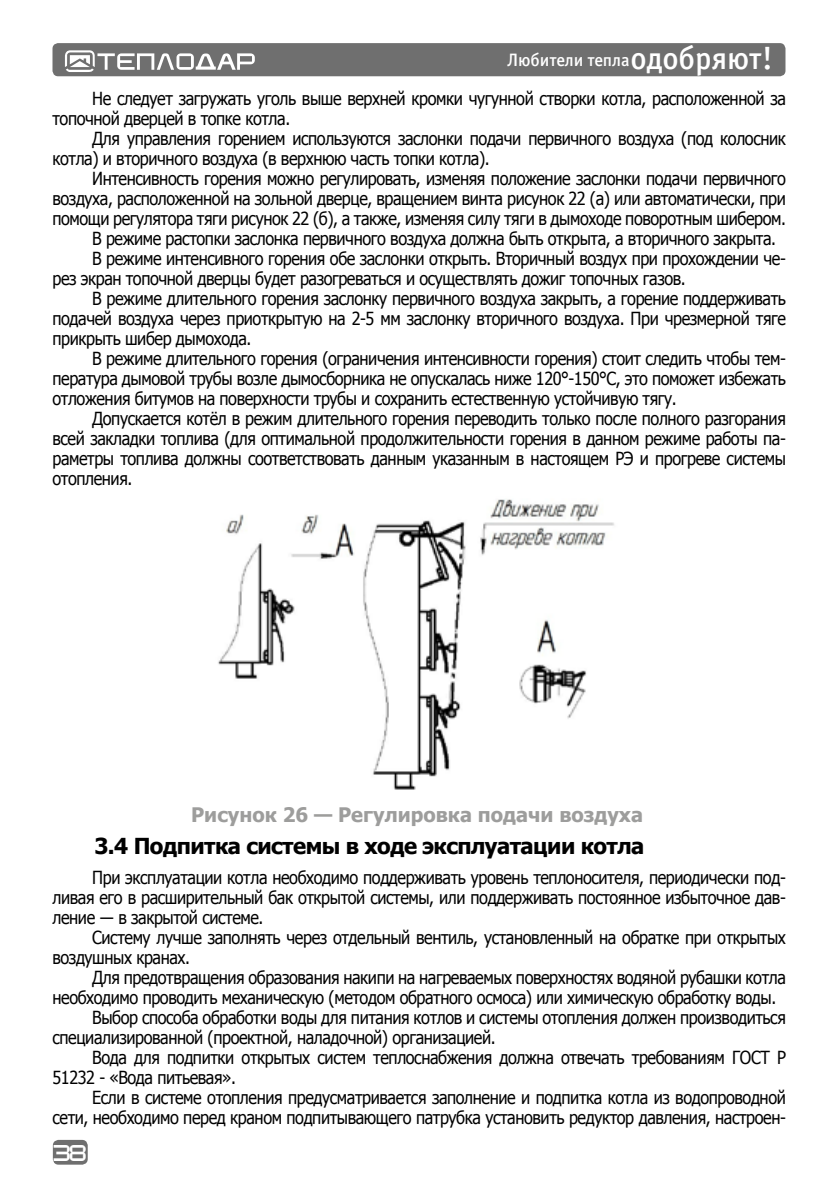
<style>
.page{position:relative;width:840px;height:1191px;background:#fff}
.page>*{position:absolute;margin:0;border:0;box-sizing:border-box;transform-origin:0 0}
.t1{font:700 22px "Tahoma";letter-spacing:-.025em;color:#000}
.t2{font:700 20px "Tahoma";color:#9d9d9c}
.t3{font:18px/20px "Tahoma";letter-spacing:-.025em;color:#000;scale:.9 1}
.t4{font:18px "Officina Sans Medium C";letter-spacing:-.005em;color:#fff}
.t5{font:16px "teplodar";color:#fff}
.s1{font-size:32px}
</style>
<div class="page">
<div style="left:53px;top:1139px;width:35px;height:25px;background:#6f6f6f;border-radius:6px"></div>
<div style="left:52px;top:43px;width:733px;height:33px;background:#6f6f6f;border-radius:6px"></div>
<svg style="left:65px;top:50px;width:190px;height:22px"></svg>
<img style="left:218px;top:499px;width:396px;height:291px">
<p class="t4" style="left:507px;top:50px;width:267px">Любители тепла<span class="s1">одобряют!</span></p>
<p class="t3" style="left:52px;top:87px;width:816px;text-indent:40px">Не следует загружать уголь выше верхней кромки чугунной створки котла, расположенной за топочной дверцей в топке котла.</p>
<p class="t3" style="left:52px;top:127px;width:816px;text-indent:40px">Для управления горением используются заслонки подачи первичного воздуха (под колосник котла) и вторичного воздуха (в верхнюю часть топки котла).</p>
<p class="t3" style="left:92px;top:167px;width:771px">Интенсивность горения можно регулировать, изменяя положение заслонки подачи первичного</p>
<p class="t3" style="left:52px;top:187px;width:816px">воздуха, расположенной на зольной дверце, вращением винта рисунок 22 (а) или автоматически, при</p>
<p class="t3" style="left:52px;top:207px;width:816px">помощи регулятора тяги рисунок 22 (б), а также, изменяя силу тяги в дымоходе поворотным шибером.</p>
<p class="t3" style="left:92px;top:227px;width:760px">В режиме растопки заслонка первичного воздуха должна быть открыта, а вторичного закрыта.</p>
<p class="t3" style="left:92px;top:247px;width:772px">В режиме интенсивного горения обе заслонки открыть. Вторичный воздух при прохождении че-</p>
<p class="t3" style="left:52px;top:267px;width:704px">рез экран топочной дверцы будет разогреваться и осуществлять дожиг топочных газов.</p>
<p class="t3" style="left:92px;top:287px;width:771px">В режиме длительного горения заслонку первичного воздуха закрыть, а горение поддерживать</p>
<p class="t3" style="left:52px;top:307px;width:816px">подачей воздуха через приоткрытую на 2-5 мм заслонку вторичного воздуха. При чрезмерной тяге</p>
<p class="t3" style="left:52px;top:327px;width:222px">прикрыть шибер дымохода.</p>
<p class="t3" style="left:92px;top:347px;width:772px">В режиме длительного горения (ограничения интенсивности горения) стоит следить чтобы тем-</p>
<p class="t3" style="left:52px;top:367px;width:816px">пература дымовой трубы возле дымосборника не опускалась ниже 120°-150°С, это поможет избежать</p>
<p class="t3" style="left:52px;top:387px;width:694px">отложения битумов на поверхности трубы и сохранить естественную устойчивую тягу.</p>
<p class="t3" style="left:92px;top:407px;width:771px">Допускается котёл в режим длительного горения переводить только после полного разгорания</p>
<p class="t3" style="left:52px;top:427px;width:816px">всей закладки топлива (для оптимальной продолжительности горения в данном режиме работы па-</p>
<p class="t3" style="left:52px;top:447px;width:816px">раметры топлива должны соответствовать данным указанным в настоящем РЭ и прогреве системы</p>
<p class="t3" style="left:52px;top:467px;width:90px">отопления.</p>
<p class="t2" style="left:191px;top:800px;width:453px">Рисунок 26 — Регулировка подачи воздуха</p>
<p class="t1" style="left:94px;top:831px;width:551px">3.4 Подпитка системы в ходе эксплуатации котла</p>
<p class="t3" style="left:52px;top:866px;width:816px;text-align:justify;text-indent:40px">При эксплуатации котла необходимо поддерживать уровень теплоносителя, периодически под&shy;ливая его в расширительный бак открытой системы, или поддерживать постоянное избыточное дав&shy;ление ― в закрытой системе.</p>
<p class="t3" style="left:52px;top:926px;width:816px;text-indent:40px">Систему лучше заполнять через отдельный вентиль, установленный на обратке при открытых воздушных кранах.</p>
<p class="t3" style="left:92px;top:966px;width:771px">Для предотвращения образования накипи на нагреваемых поверхностях водяной рубашки котла</p>
<p class="t3" style="left:52px;top:986px;width:805px">необходимо проводить механическую (методом обратного осмоса) или химическую обработку воды.</p>
<p class="t3" style="left:92px;top:1006px;width:771px">Выбор способа обработки воды для питания котлов и системы отопления должен производиться</p>
<p class="t3" style="left:52px;top:1026px;width:493px">специализированной (проектной, наладочной) организацией.</p>
<p class="t3" style="left:92px;top:1046px;width:771px">Вода для подпитки открытых систем теплоснабжения должна отвечать требованиям ГОСТ Р</p>
<p class="t3" style="left:52px;top:1066px;width:205px">51232 - «Вода питьевая».</p>
<p class="t3" style="left:92px;top:1086px;width:771px">Если в системе отопления предусматривается заполнение и подпитка котла из водопроводной</p>
<p class="t3" style="left:52px;top:1106px;width:816px">сети, необходимо перед краном подпитывающего патрубка установить редуктор давления, настроен-</p>
<p class="t5" style="left:54px;top:1145px;width:34px">38</p>
</div>
